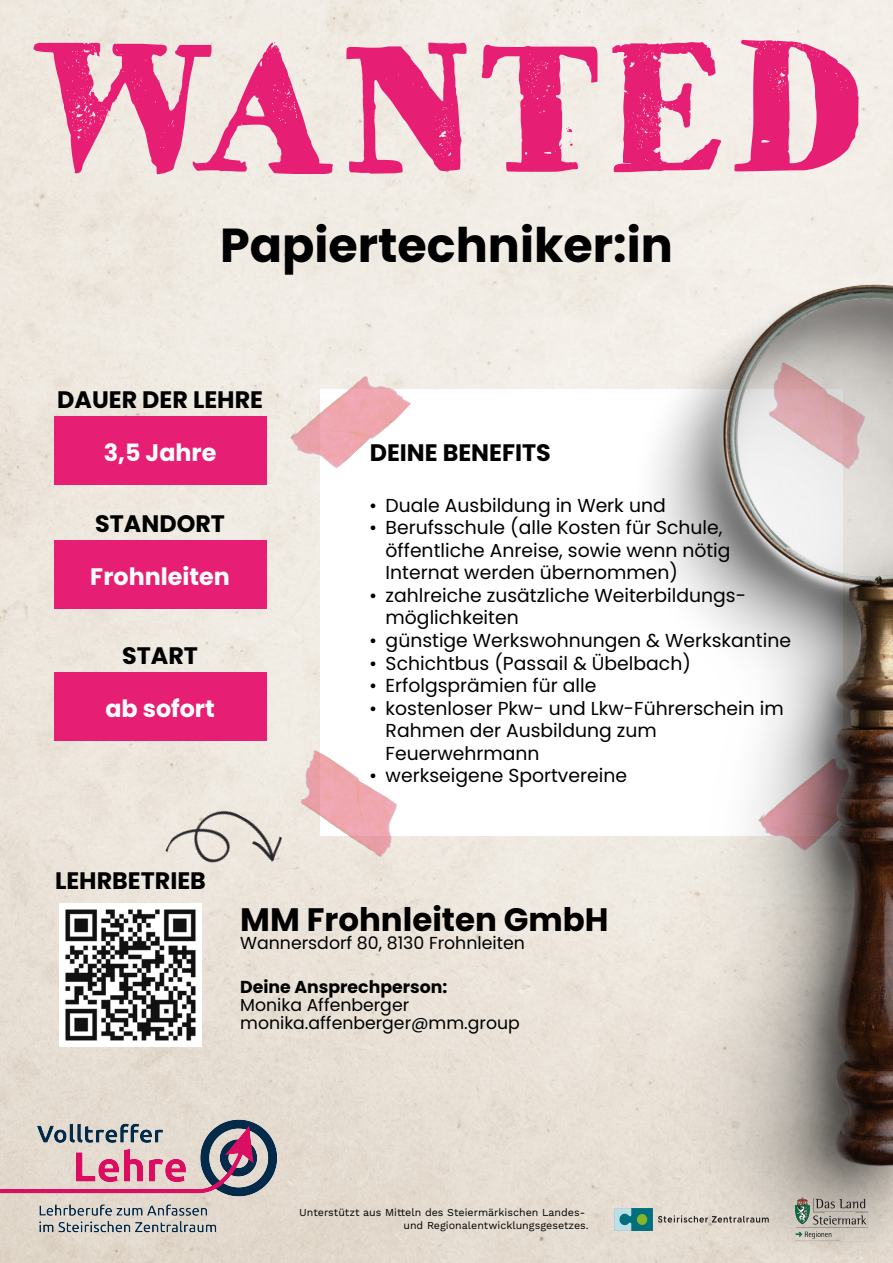
<style>
.page{position:relative;width:893px;height:1263px;background:#fff}
.page>*{position:absolute;margin:0;border:0;box-sizing:border-box;transform-origin:0 0}
.t1{font:186.3px "HVD Bodedo";color:#e71f74}
.t2{font:700 47.55px "Poppins";color:#000}
.t3{font:700 32.4px "Poppins";color:#000}
.t4{font:700 23.85px "Poppins";color:#000}
.t5{font:700 23.85px "Poppins";color:#fff}
.t6{font:18.75px/22.5px "Poppins";color:#000}
.t7{font:17.4px "Poppins";color:#000}
.t8{font:17.25px/18.1px "Poppins";color:#000}
.t9{font:700 17.25px "Poppins";color:#000}
.t10{font:10.65px/12.8px "Work Sans";color:#000}
.s1{font-family:"Times New Roman"}
</style>
<div class="page">
<img style="left:0;top:0;width:893px;height:1263px">
<div style="left:54px;top:416px;width:212px;height:68px;background:#e71f74"></div>
<div style="left:320px;top:389px;width:523px;height:447px;background:#fff"></div>
<img style="left:285px;top:750px;width:129px;height:108px">
<img style="left:287px;top:359px;width:124px;height:125px">
<div style="left:54px;top:541px;width:212px;height:68px;background:#e71f74"></div>
<img style="left:637px;top:193px;width:256px;height:1063px">
<div style="left:54px;top:672px;width:212px;height:68px;background:#e71f74"></div>
<img style="left:59px;top:903px;width:143px;height:143px">
<img style="left:0;top:1070px;width:296px;height:193px">
<img style="left:793px;top:1198px;width:75px;height:43px">
<img style="left:614px;top:1209px;width:156px;height:21px">
<img style="left:165px;top:792px;width:120px;height:106px">
<h1 class="t1" style="left:27px;top:-12px;width:841px">WANTED</h1>
<h2 class="t2" style="left:220px;top:218px;width:454px">Papiertechniker:in</h2>
<p class="t4" style="left:57px;top:386px;width:207px">DAUER DER LEHRE</p>
<p class="t5" style="left:104px;top:438px;width:114px">3,5 Jahre</p>
<p class="t4" style="left:95px;top:510px;width:131px">STANDORT</p>
<p class="t5" style="left:90px;top:563px;width:141px">Frohnleiten</p>
<p class="t4" style="left:122px;top:642px;width:77px">START</p>
<p class="t5" style="left:105px;top:695px;width:111px">ab sofort</p>
<p class="t4" style="left:55px;top:867px;width:152px">LEHRBETRIEB</p>
<p class="t4" style="left:370px;top:438px;width:183px">DEINE BENEFITS</p>
<p class="t6" style="left:370px;top:494px;width:298px"><span class="s1">•</span> Duale Ausbildung in Werk und</p>
<p class="t6" style="left:386px;top:517px;width:346px;text-indent:-16px"><span class="s1">•</span> Berufsschule (alle Kosten für Schule, öffentliche Anreise, sowie wenn nötig<br>Internat werden übernommen)</p>
<p class="t6" style="left:386px;top:584px;width:362px;text-indent:-16px"><span class="s1">•</span> zahlreiche zusätzliche Weiterbildungs&shy;möglichkeiten</p>
<p class="t6" style="left:370px;top:629px;width:423px"><span class="s1">•</span> günstige Werkswohnungen &amp; Werkskantine</p>
<p class="t6" style="left:370px;top:652px;width:323px"><span class="s1">•</span> Schichtbus (Passail &amp; Übelbach)</p>
<p class="t6" style="left:370px;top:674px;width:228px"><span class="s1">•</span> Erfolgsprämien für alle</p>
<p class="t6" style="left:386px;top:697px;width:400px;text-indent:-16px"><span class="s1">•</span> kostenloser Pkw- und Lkw-Führerschein im<br>Rahmen der Ausbildung zum<br>Feuerwehrmann</p>
<p class="t6" style="left:370px;top:764px;width:259px"><span class="s1">•</span> werkseigene Sportvereine</p>
<h3 class="t3" style="left:240px;top:901px;width:370px">MM Frohnleiten GmbH</h3>
<p class="t7" style="left:240px;top:933px;width:286px">Wannersdorf 80, 8130 Frohnleiten</p>
<p class="t9" style="left:240px;top:976px;width:209px">Deine Ansprechperson:</p>
<p class="t8" style="left:240px;top:996px;width:281px">Monika Affenberger monika.affenberger@mm.group</p>
<p class="t10" style="left:403px;top:1207px;width:187px;text-indent:-104px">Unterstützt aus Mitteln des Steiermärkischen Landes&shy;und Regionalentwicklungsgesetzes.</p>
</div>
